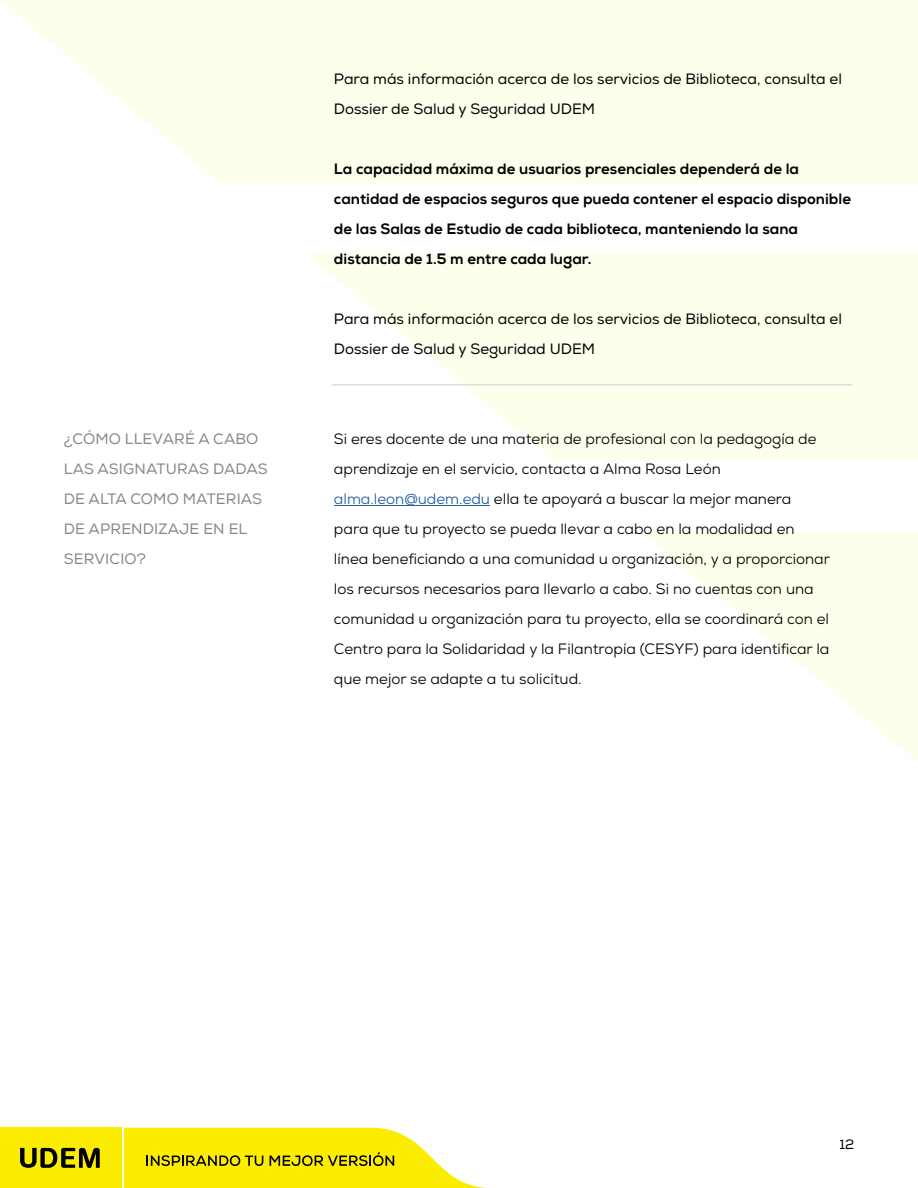
<style>
.page{position:relative;width:918px;height:1188px;background:#fff}
.page>*{position:absolute;margin:0;border:0;box-sizing:border-box;transform-origin:0 0}
.t1{font:15px/30px "Nexa";color:#000}
.t2{font:800 15px/30px "Nexa";color:#000}
.t3{font:15px/30px "Nexa";color:#000}
.t4{font:15px/30px "Nexa";letter-spacing:.01em;color:#85878a}
.t5{font:13.5px "Nexa";color:#000}
.s1{color:#215e9e}
</style>
<div class="page">
<svg style="left:642px;top:533px;width:276px;height:229px"></svg>
<svg style="left:306px;top:254px;width:612px;height:207px;fill:#fdffed"></svg>
<svg style="left:1px;top:0;width:917px;height:184px;background:#fdffef"></svg>
<svg style="left:124px;top:1128px;width:366px;height:60px"></svg>
<div style="left:0;top:1127px;width:121px;height:61px;background:#fced00"></div>
<svg style="left:20px;top:1148px;width:80px;height:20px"></svg>
<hr style="left:334px;top:505px;width:156px;height:1px;background:#215e9e">
<hr style="left:331px;top:384px;width:521px;height:2px;background:#dcddde">
<p class="t3" style="left:334px;top:64px;width:510px">Para más información acerca de los servicios de Biblioteca, consulta el<br>Dossier de Salud y Seguridad UDEM</p>
<p class="t2" style="left:334px;top:154px;width:519px">La capacidad máxima de usuarios presenciales dependerá de la cantidad de espacios seguros que pueda contener el espacio disponible de las Salas de Estudio de cada biblioteca, manteniendo la sana distancia de 1.5 m entre cada lugar.</p>
<p class="t3" style="left:334px;top:304px;width:510px">Para más información acerca de los servicios de Biblioteca, consulta el<br>Dossier de Salud y Seguridad UDEM</p>
<p class="t4" style="left:64px;top:424px;width:206px">¿CÓMO LLEVARÉ A CABO<br>LAS ASIGNATURAS DADAS<br>DE ALTA COMO MATERIAS<br>DE APRENDIZAJE EN EL<br>SERVICIO?</p>
<p class="t1" style="left:334px;top:424px;width:498px">Si eres docente de una materia de profesional con la pedagogía de aprendizaje en el servicio, contacta a Alma Rosa León <span class="s1">alma.leon@udem.edu</span> ella te apoyará a buscar la mejor manera<br>para que tu proyecto se pueda llevar a cabo en la modalidad en línea beneficiando a una comunidad u organización, y a proporcionar los recursos necesarios para llevarlo a cabo. Si no cuentas con una comunidad u organización para tu proyecto, ella se coordinará con el Centro para la Solidaridad y la Filantropía (CESYF) para identificar la que mejor se adapte a tu solicitud.</p>
<p class="t5" style="left:839px;top:1136px;width:16px">12</p>
</div>
